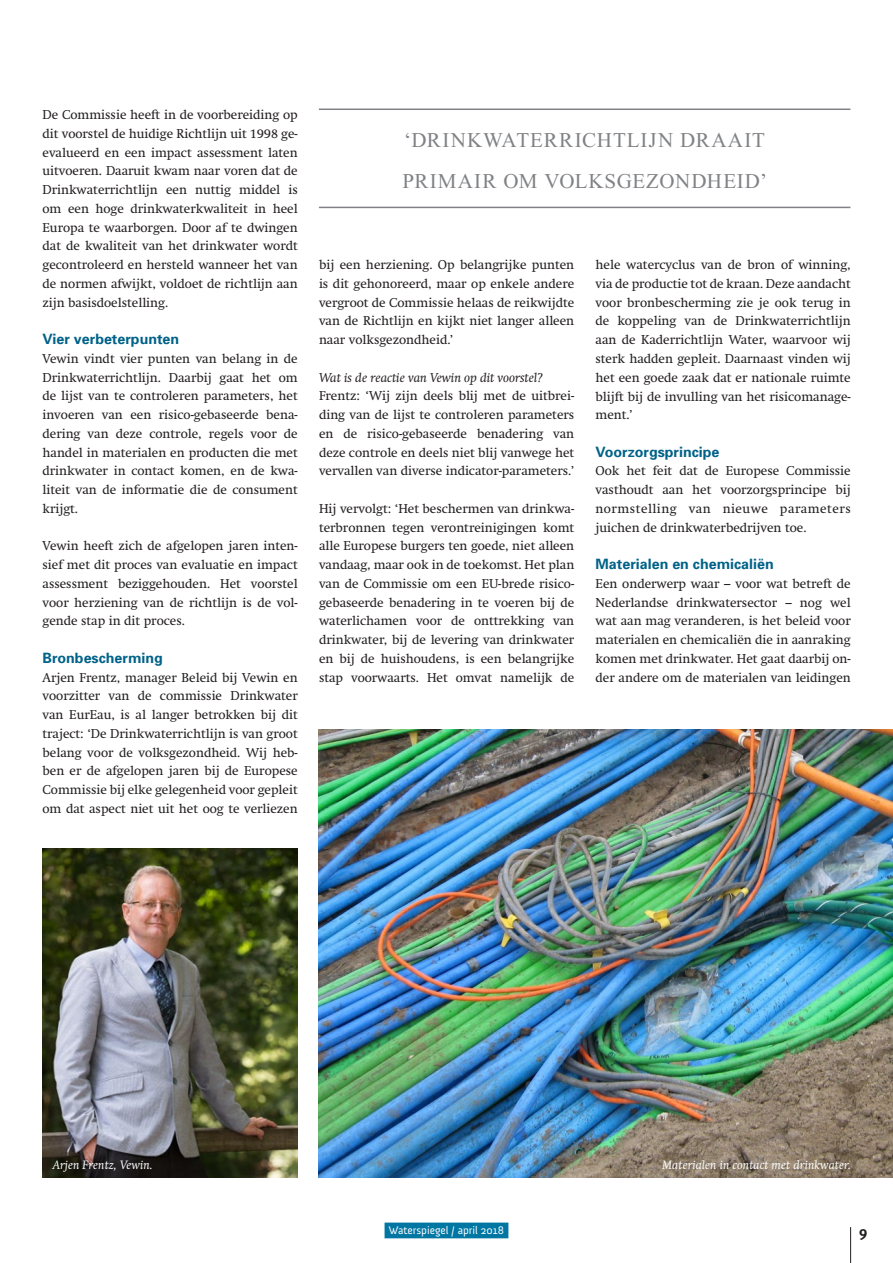
<style>
.page{position:relative;width:893px;height:1263px;background:#fff}
.page>*{position:absolute;margin:0;border:0;box-sizing:border-box;transform-origin:0 0}
.t1{font:21px/40.5px "Times New Roman";letter-spacing:.045em;color:#808285}
.t2{font:700 15px "Meta Plus";color:#231f20}
.t3{font:700 14.25px "Univers";color:#006288}
.t4{font:12.75px/18.8px "Swift";color:#231f20;text-align:justify}
.t5{font:italic 12.75px "Swift";color:#231f20}
.t6{font:italic 12px "Swift";letter-spacing:.01em;color:#fff}
.t7{font:11.25px "Anivers";color:#fff}
</style>
<div class="page">
<hr style="left:850px;top:1227px;width:1px;height:36px;background:#231f20">
<div style="left:385px;top:1222px;width:123px;height:16px;background:#0076a3"></div>
<img style="left:43px;top:849px;width:255px;height:329px">
<hr style="left:319px;top:109px;width:531px;height:1px;background:#808285">
<hr style="left:319px;top:207px;width:531px;height:1px;background:#808285">
<img style="left:319px;top:729px;width:574px;height:449px">
<p class="t4" style="left:43px;top:105px;width:257px">De Commissie heeft in de voorbereiding op dit voorstel de huidige Richtlijn uit 1998 ge&shy;ëvalueerd en een impact assessment laten uitvoeren. Daaruit kwam naar voren dat de Drinkwaterrichtlijn een nuttig middel is om een hoge drinkwaterkwaliteit in heel Europa te waarborgen. Door af te dwingen dat de kwaliteit van het drinkwater wordt gecontroleerd en hersteld wanneer het van de normen afwijkt, voldoet de richtlijn aan zijn basisdoelstelling.</p>
<p class="t3" style="left:43px;top:330px;width:138px">Vier verbeterpunten</p>
<p class="t4" style="left:43px;top:349px;width:257px">Vewin vindt vier punten van belang in de Drinkwaterrichtlijn. Daarbij gaat het om de lijst van te controleren parameters, het invoeren van een risico-gebaseerde bena&shy;dering van deze controle, regels voor de handel in materialen en producten die met drinkwater in contact komen, en de kwa&shy;liteit van de informatie die de consument krijgt.</p>
<p class="t4" style="left:43px;top:537px;width:257px">Vewin heeft zich de afgelopen jaren inten&shy;sief met dit proces van evaluatie en impact assessment beziggehouden. Het voorstel voor herziening van de richtlijn is de vol&shy;gende stap in dit proces.</p>
<p class="t3" style="left:43px;top:649px;width:122px">Bronbescherming</p>
<p class="t4" style="left:43px;top:668px;width:257px">Arjen Frentz, manager Beleid bij Vewin en voorzitter van de commissie Drinkwater van EurEau, is al langer betrokken bij dit traject: ‘De Drinkwaterrichtlijn is van groot belang voor de volksgezondheid. Wij heb&shy;ben er de afgelopen jaren bij de Europese Commissie bij elke gelegenheid voor gepleit om dat aspect niet uit het oog te verliezen</p>
<h1 class="t1" style="left:402px;top:120px;width:366px">‘DRINKWATERRICHTLIJN DRAAIT<br>PRIMAIR OM VOLKSGEZONDHEID’</h1>
<p class="t4" style="left:319px;top:255px;width:257px">bij een herziening. Op belangrijke punten is dit gehonoreerd, maar op enkele andere vergroot de Commissie helaas de reikwijdte van de Richtlijn en kijkt niet langer alleen naar volksgezondheid.’</p>
<p class="t5" style="left:319px;top:370px;width:226px">Wat is de reactie van Vewin op dit voorstel?</p>
<p class="t4" style="left:319px;top:387px;width:257px">Frentz: ‘Wij zijn deels blij met de uitbrei&shy;ding van de lijst te controleren parameters en de risico-gebaseerde benadering van deze controle en deels niet blij vanwege het vervallen van diverse indicator-parameters.’</p>
<p class="t4" style="left:319px;top:499px;width:257px">Hij vervolgt: ‘Het beschermen van drinkwa&shy;terbronnen tegen verontreinigingen komt alle Europese burgers ten goede, niet alleen vandaag, maar ook in de toekomst. Het plan van de Commissie om een EU-brede risico&shy;gebaseerde benadering in te voeren bij de waterlichamen voor de onttrekking van drinkwater, bij de levering van drinkwater en bij de huishoudens, is een belangrijke stap voorwaarts. Het omvat namelijk de</p>
<p class="t4" style="left:595px;top:256px;width:257px">hele watercyclus van de bron of winning, via de productie tot de kraan. Deze aandacht voor bronbescherming zie je ook terug in de koppeling van de Drinkwaterrichtlijn aan de Kaderrichtlijn Water, waarvoor wij sterk hadden gepleit. Daarnaast vinden wij het een goede zaak dat er nationale ruimte blijft bij de invulling van het risicomanage&shy;ment.’</p>
<p class="t3" style="left:595px;top:442px;width:126px">Voorzorgsprincipe</p>
<p class="t4" style="left:595px;top:462px;width:257px">Ook het feit dat de Europese Commissie vasthoudt aan het voorzorgsprincipe bij normstelling van nieuwe parameters juichen de drinkwaterbedrijven toe.</p>
<p class="t3" style="left:595px;top:555px;width:180px">Materialen en chemicaliën</p>
<p class="t4" style="left:595px;top:574px;width:257px">Een onderwerp waar – voor wat betreft de Nederlandse drinkwatersector – nog wel wat aan mag veranderen, is het beleid voor materialen en chemicaliën die in aanraking komen met drinkwater. Het gaat daarbij on&shy;der andere om de materialen van leidingen</p>
<p class="t6" style="left:53px;top:1158px;width:101px">Arjen Frentz, Vewin.</p>
<p class="t6" style="left:662px;top:1158px;width:190px">Materialen in contact met drinkwater.</p>
<p class="t7" style="left:389px;top:1224px;width:117px">Waterspiegel / april 2018</p>
<p class="t2" style="left:859px;top:1223px;width:10px">9</p>
</div>
